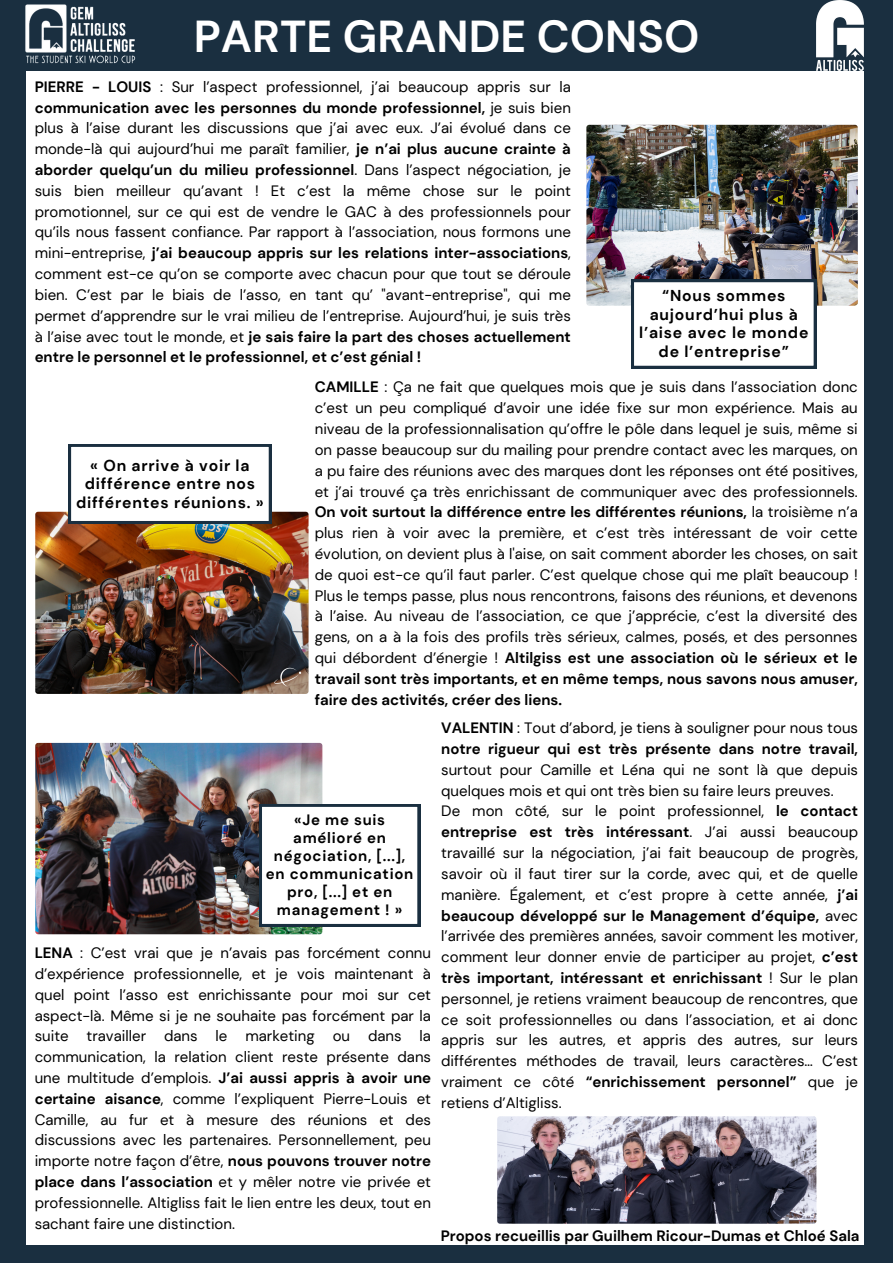
<style>
.page{position:relative;width:893px;height:1263px;background:#fff}
.page>*{position:absolute;margin:0;border:0;box-sizing:border-box;transform-origin:0 0}
.t1{font:700 44.62px "DM Sans";color:#fff}
.t2{font:700 15.75px/18.6px "DM Sans";letter-spacing:.05em;color:#000;text-align:center}
.t3{font:15px/20.9px "DM Sans";color:#000;text-align:justify}
.t4{font:700 15px/18px "DM Sans";letter-spacing:.05em;color:#000;text-align:center}
.t5{font:700 15px "DM Sans";color:#000}
.s1{font-weight:700}
</style>
<div class="page">
<div style="left:0;top:1245px;width:893px;height:18px;background:#1a2f40"></div>
<div style="left:0;top:0;width:893px;height:71px;background:#1a2f40"></div>
<img style="left:816px;top:1px;width:47px;height:70px">
<div style="left:0;top:0;width:25px;height:1263px;background:#1a2f40"></div>
<div style="left:863px;top:0;width:30px;height:1263px;background:#1a2f40"></div>
<img style="left:25px;top:4px;width:111px;height:60px">
<img style="left:586px;top:125px;width:271px;height:181px;border-radius:3px">
<img style="left:35px;top:512px;width:273px;height:182px;border-radius:3px">
<svg style="left:68px;top:444px;width:203px;height:80px"></svg>
<svg style="left:631px;top:279px;width:185px;height:89px"></svg>
<img style="left:35px;top:743px;width:287px;height:191px;border-radius:3px">
<svg style="left:259px;top:804px;width:161px;height:123px"></svg>
<img style="left:497px;top:1116px;width:319px;height:108px;border-radius:3px">
<p class="t1" style="left:194px;top:7px;width:507px">PARTE GRANDE CONSO</p>
<p class="t3" style="left:35px;top:76px;width:538px"><span class="s1">PIERRE - LOUIS</span> : Sur l’aspect professionnel, j’ai beaucoup appris sur la <span class="s1">communication avec les personnes du monde professionnel,</span> je suis bien plus à l’aise durant les discussions que j’ai avec eux. J’ai évolué dans ce monde-là qui aujourd’hui me paraît familier, <span class="s1">je n’ai plus aucune crainte à aborder quelqu’un du milieu professionnel</span>. Dans l’aspect négociation, je suis bien meilleur qu’avant ! Et c’est la même chose sur le point promotionnel, sur ce qui est de vendre le GAC à des professionnels pour qu’ils nous fassent confiance. Par rapport à l’association, nous formons une mini-entreprise, <span class="s1">j’ai beaucoup appris sur les relations inter-associations</span>, comment est-ce qu’on se comporte avec chacun pour que tout se déroule bien. C’est par le biais de l’asso, en tant qu’ "avant-entreprise", qui me permet d’apprendre sur le vrai milieu de l’entreprise. Aujourd’hui, je suis très à l’aise avec tout le monde, et <span class="s1">je sais faire la part des choses actuellement entre le personnel et le professionnel, et c’est génial !</span></p>
<p class="t2" style="left:639px;top:287px;width:171px">“Nous sommes aujourd’hui plus à l’aise avec le monde de l’entreprise”</p>
<p class="t3" style="left:315px;top:377px;width:544px"><span class="s1">CAMILLE</span> : Ça ne fait que quelques mois que je suis dans l’association donc c’est un peu compliqué d’avoir une idée fixe sur mon expérience. Mais au niveau de la professionnalisation qu’offre le pôle dans lequel je suis, même si on passe beaucoup sur du mailing pour prendre contact avec les marques, on a pu faire des réunions avec des marques dont les réponses ont été positives, et j’ai trouvé ça très enrichissant de communiquer avec des professionnels.<br><span class="s1">On voit surtout la différence entre les différentes réunions,</span> la troisième n’a plus rien à voir avec la première, et c’est très intéressant de voir cette évolution, on devient plus à l'aise, on sait comment aborder les choses, on sait de quoi est-ce qu’il faut parler. C’est quelque chose qui me plaît beaucoup !<br>Plus le temps passe, plus nous rencontrons, faisons des réunions, et devenons à l’aise. Au niveau de l’association, ce que j’apprécie, c’est la diversité des gens, on a à la fois des profils très sérieux, calmes, posés, et des personnes qui débordent d’énergie ! <span class="s1">Altilgiss est une association où le sérieux et le travail sont très importants, et en même temps, nous savons nous amuser, faire des activités, créer des liens.</span></p>
<p class="t3" style="left:441px;top:718px;width:418px"><span class="s1">VALENTIN</span> : Tout d’abord, je tiens à souligner pour nous tous <span class="s1">notre rigueur qui est très présente dans notre travail, </span>surtout pour Camille et Léna qui ne sont là que depuis quelques mois et qui ont très bien su faire leurs preuves.</p>
<p class="t3" style="left:441px;top:801px;width:418px">De mon côté, sur le point professionnel, <span class="s1">le contact entreprise est très intéressant</span>. J’ai aussi beaucoup travaillé sur la négociation, j’ai fait beaucoup de progrès, savoir où il faut tirer sur la corde, avec qui, et de quelle manière. Également, et c’est propre à cette année, <span class="s1">j’ai beaucoup développé sur le Management d’équipe,</span> avec l’arrivée des premières années, savoir comment les motiver, comment leur donner envie de participer au projet, <span class="s1">c’est très important, intéressant et enrichissant</span> ! Sur le plan personnel, je retiens vraiment beaucoup de rencontres, que ce soit professionnelles ou dans l’association, et ai donc appris sur les autres, et appris des autres, sur leurs différentes méthodes de travail, leurs caractères… C’est vraiment ce côté <span class="s1">“enrichissement personnel”</span> que je retiens d’Altigliss.</p>
<p class="t2" style="left:76px;top:456px;width:189px">« On arrive à voir la différence entre nos différentes réunions. »</p>
<p class="t4" style="left:266px;top:811px;width:149px">«Je me suis amélioré en négociation, [...], en communication pro, [...] et en management ! »</p>
<h1 class="t3" style="left:35px;top:942px;width:398px"><span class="s1">LENA</span> : C’est vrai que je n’avais pas forcément connu d’expérience professionnelle, et je vois maintenant à quel point l’asso est enrichissante pour moi sur cet aspect-là. Même si je ne souhaite pas forcément par la suite travailler dans le marketing ou dans la communication, la relation client reste présente dans une multitude d’emplois. <span class="s1">J’ai aussi appris à avoir une certaine aisance</span>, comme l’expliquent Pierre-Louis et Camille, au fur et à mesure des réunions et des discussions avec les partenaires. Personnellement, peu importe notre façon d’être, <span class="s1">nous pouvons trouver notre place dans l’association</span> et y mêler notre vie privée et professionnelle. Altigliss fait le lien entre les deux, tout en sachant faire une distinction.</h1>
<p class="t5" style="left:441px;top:1225px;width:420px">Propos recueillis par Guilhem Ricour-Dumas et Chloé Sala</p>
</div>
